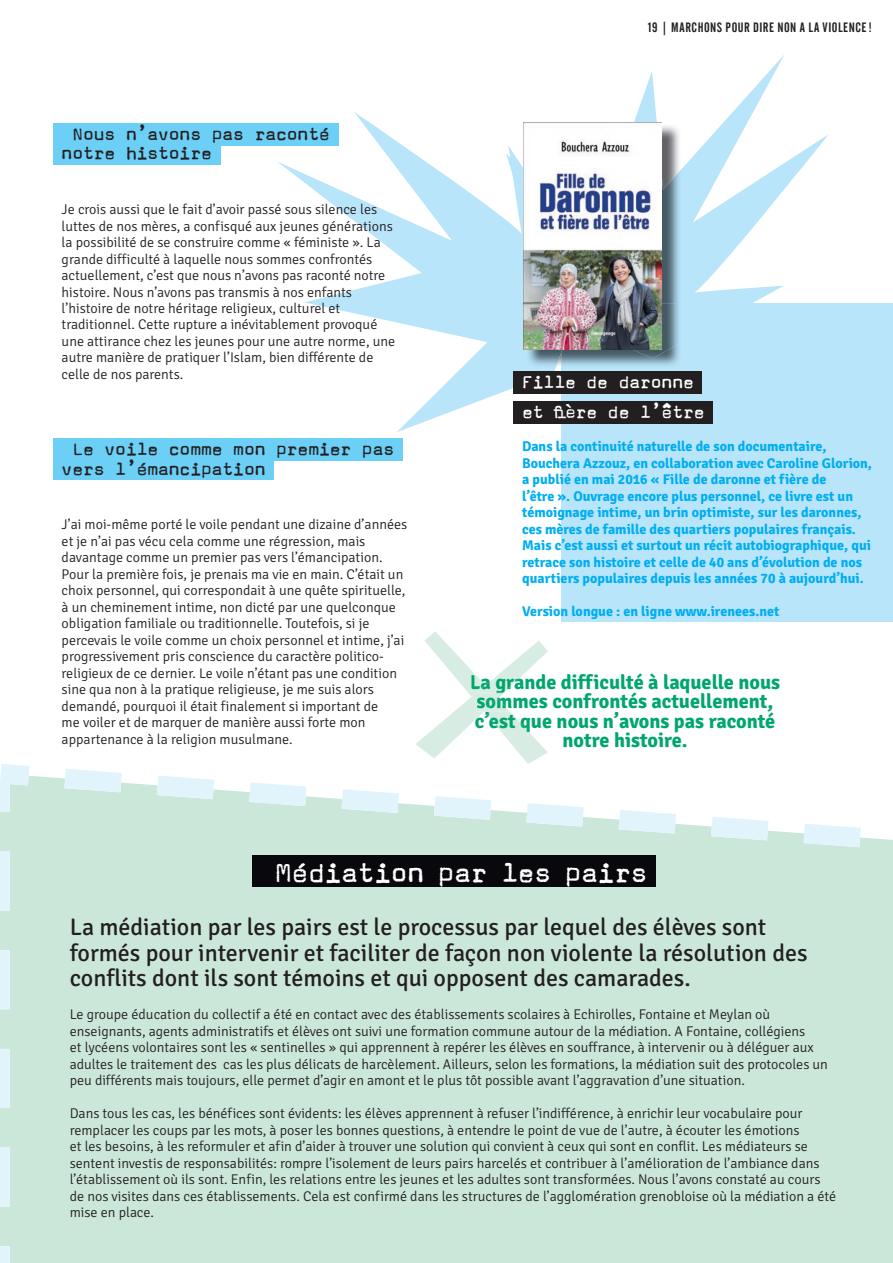
<style>
.page{position:relative;width:893px;height:1263px;background:#fff}
.page>*{position:absolute;margin:0;border:0;box-sizing:border-box;transform-origin:0 0}
.t1{font:30px "Magda";color:#fff}
.t2{font:24px/25.5px "Signika";color:#231f20}
.t3{font:700 20.25px/39px "Signika";color:#00a66e;text-align:center}
.t4{font:19.5px/19.5px "Magda";color:#231f20}
.t5{font:19.5px/30.5px "Magda";color:#fff}
.t6{font:300 14.1px/16.5px "Signika";color:#231f20}
.t7{font:700 14.1px/16.5px "Signika";color:#00aeef}
.t8{font:13.5px "Alternate Gothic No 2 BT";letter-spacing:.035em;color:#231f20}
</style>
<div class="page">
<div style="left:561px;top:304px;width:332px;height:318px;background:#b9e5fa"></div>
<svg style="left:277px;top:112px;width:314px;height:320px"></svg>
<svg style="left:506px;top:54px;width:323px;height:305px"></svg>
<div style="left:514px;top:371px;width:188px;height:22px;background:#231f20"></div>
<div style="left:514px;top:401px;width:199px;height:23px;background:#231f20"></div>
<div style="left:53px;top:123px;width:285px;height:22px;background:#6bcff6"></div>
<div style="left:53px;top:142px;width:167px;height:23px;background:#6bcff6"></div>
<div style="left:53px;top:438px;width:350px;height:23px;background:#6bcff6"></div>
<div style="left:53px;top:458px;width:221px;height:22px;background:#6bcff6"></div>
<img style="left:561px;top:349px;width:117px;height:18px">
<img style="left:526px;top:349px;width:35px;height:18px">
<img style="left:632px;top:124px;width:49px;height:235px">
<img style="left:523px;top:122px;width:139px;height:227px">
<div style="left:29px;top:776px;width:864px;height:487px;background:#cbe7da"></div>
<svg style="left:64px;top:769px;width:797px;height:78px"></svg>
<svg style="left:0;top:764px;width:29px;height:499px"></svg>
<div style="left:253px;top:855px;width:403px;height:31px;background:#08080d"></div>
<svg style="left:416px;top:632px;width:132px;height:132px"></svg>
<h3 class="t4" style="left:62px;top:124px;width:270px;text-indent:11px">Nous n’avons pas raconté notre histoire</h3>
<p class="t6" style="left:62px;top:201px;width:335px">Je crois aussi que le fait d’avoir passé sous silence les luttes de nos mères, a confisqué aux jeunes générations la possibilité de se construire comme « féministe ». La grande difficulté à laquelle nous sommes confrontés actuellement, c’est que nous n’avons pas raconté notre histoire. Nous n’avons pas transmis à nos enfants l’histoire de notre héritage religieux, culturel et traditionnel. Cette rupture a inévitablement provoqué une attirance chez les jeunes pour une autre norme, une autre manière de pratiquer l’Islam, bien différente de celle de nos parents.</p>
<h3 class="t4" style="left:62px;top:439px;width:334px;text-indent:11px">Le voile comme mon premier pas vers l’émancipation</h3>
<p class="t6" style="left:62px;top:516px;width:347px">J’ai moi-même porté le voile pendant une dizaine d’années et je n’ai pas vécu cela comme une régression, mais davantage comme un premier pas vers l’émancipation.<br>Pour la première fois, je prenais ma vie en main. C’était un choix personnel, qui correspondait à une quête spirituelle, à un cheminement intime, non dicté par une quelconque obligation familiale ou traditionnelle. Toutefois, si je percevais le voile comme un choix personnel et intime, j’ai progressivement pris conscience du caractère politico&shy;religieux de ce dernier. Le voile n’étant pas une condition sine qua non à la pratique religieuse, je me suis alors demandé, pourquoi il était finalement si important de<br>me voiler et de marquer de manière aussi forte mon appartenance à la religion musulmane.</p>
<p class="t8" style="left:648px;top:19px;width:225px">19 | MARCHONS POUR DIRE NON A LA VIOLENCE !</p>
<h3 class="t5" style="left:522px;top:366px;width:184px">Fille de daronne et fière de l’être</h3>
<p class="t7" style="left:522px;top:438px;width:351px">Dans la continuité naturelle de son documentaire, Bouchera Azzouz, en collaboration avec Caroline Glorion, a publié en mai 2016 « Fille de daronne et fière de<br>l’être ». Ouvrage encore plus personnel, ce livre est un témoignage intime, un brin optimiste, sur les daronnes, ces mères de famille des quartiers populaires français.<br>Mais c’est aussi et surtout un récit autobiographique, qui retrace son histoire et celle de 40 ans d’évolution de nos quartiers populaires depuis les années 70 à aujourd’hui.</p>
<p class="t7" style="left:522px;top:603px;width:259px">Version longue : en ligne www.irenees.net</p>
<h3 class="t3" style="left:470px;top:663px;width:312px;text-align:left">La grande difficulté à laquelle nous c’est que nous n’avons pas raconté</h3>
<h3 class="t3" style="left:477px;top:682px;width:298px">sommes confrontés actuellement, notre histoire.</h3>
<h1 class="t1" style="left:275px;top:855px;width:374px">Médiation par les pairs</h1>
<h2 class="t2" style="left:70px;top:915px;width:739px">La médiation par les pairs est le processus par lequel des élèves sont formés pour intervenir et faciliter de façon non violente la résolution des conflits dont ils sont témoins et qui opposent des camarades.</h2>
<p class="t6" style="left:70px;top:1006px;width:760px">Le groupe éducation du collectif a été en contact avec des établissements scolaires à Echirolles, Fontaine et Meylan où enseignants, agents administratifs et élèves ont suivi une formation commune autour de la médiation. A Fontaine, collégiens<br>et lycéens volontaires sont les « sentinelles » qui apprennent à repérer les élèves en souffrance, à intervenir ou à déléguer aux adultes le traitement des cas les plus délicats de harcèlement. Ailleurs, selon les formations, la médiation suit des protocoles un peu différents mais toujours, elle permet d’agir en amont et le plus tôt possible avant l’aggravation d’une situation.</p>
<p class="t6" style="left:70px;top:1105px;width:768px">Dans tous les cas, les bénéfices sont évidents: les élèves apprennent à refuser l’indifférence, à enrichir leur vocabulaire pour remplacer les coups par les mots, à poser les bonnes questions, à entendre le point de vue de l’autre, à écouter les émotions<br>et les besoins, à les reformuler et afin d’aider à trouver une solution qui convient à ceux qui sont en conflit. Les médiateurs se sentent investis de responsabilités: rompre l’isolement de leurs pairs harcelés et contribuer à l’amélioration de l’ambiance dans l’établissement où ils sont. Enfin, les relations entre les jeunes et les adultes sont transformées. Nous l’avons constaté au cours de nos visites dans ces établissements. Cela est confirmé dans les structures de l’agglomération grenobloise où la médiation a été mise en place.</p>
</div>
